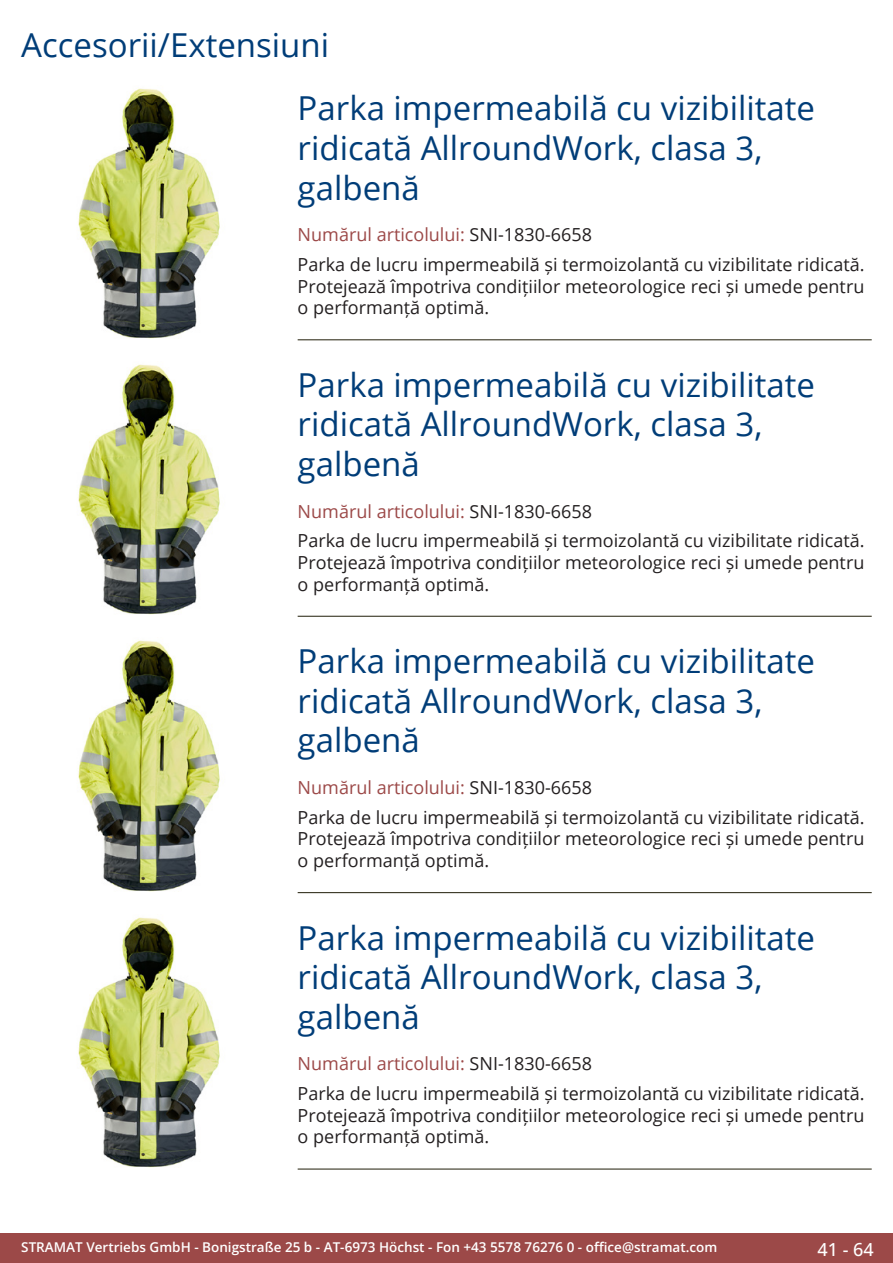
<style>
.page{position:relative;width:893px;height:1263px;background:#fff}
.page>*{position:absolute;margin:0;border:0;box-sizing:border-box;transform-origin:0 0}
.Produkttitel{font:33px/39.6px "Open Sans";color:#003d78}
.RastTitel{font:33px "Open Sans";color:#003d78}
.Beschreibung_Text{font:18px/21.6px "Open Sans";color:#231f20;text-align:justify}
.TechDaten_Überschrif{font:18px "Open Sans";color:#9c4948}
.t1{font:500 18px "Open Sans";color:#fff}
.t2{font:600 13.5px "Open Sans";color:#fff}
.s1{color:#231f20}
</style>
<div class="page">
<div style="left:0;top:1233px;width:893px;height:30px;background:#9c4948"></div>
<hr style="left:298px;top:340px;width:574px;height:1px;background:#201d08">
<hr style="left:298px;top:616px;width:574px;height:1px;background:#201d08">
<hr style="left:298px;top:892px;width:574px;height:1px;background:#201d08">
<hr style="left:298px;top:1169px;width:574px;height:1px;background:#201d08">
<img style="left:78px;top:88px;width:142px;height:251px">
<img style="left:78px;top:364px;width:142px;height:251px">
<img style="left:78px;top:640px;width:142px;height:252px">
<img style="left:78px;top:917px;width:142px;height:251px">
<p class="RastTitel" style="left:21px;top:22px;width:309px">Accesorii/Extensiuni</p>
<p class="Produkttitel" style="left:298px;top:88px;width:519px">Parka impermeabilă cu vizibilitate ridicată AllroundWork, clasa 3, galbenă</p>
<p class="TechDaten_Überschrif" style="left:298px;top:222px;width:296px">Numărul articolului: <span class="s1">SNI-1830-6658</span></p>
<p class="Beschreibung_Text" style="left:298px;top:253px;width:568px">Parka de lucru impermeabilă și termoizolantă cu vizibilitate ridicată.<br>Protejează împotriva condițiilor meteorologice reci și umede pentru o performanță optimă.</p>
<p class="Produkttitel" style="left:298px;top:364px;width:519px">Parka impermeabilă cu vizibilitate ridicată AllroundWork, clasa 3, galbenă</p>
<p class="TechDaten_Überschrif" style="left:298px;top:499px;width:296px">Numărul articolului: <span class="s1">SNI-1830-6658</span></p>
<p class="Beschreibung_Text" style="left:298px;top:530px;width:568px">Parka de lucru impermeabilă și termoizolantă cu vizibilitate ridicată.<br>Protejează împotriva condițiilor meteorologice reci și umede pentru o performanță optimă.</p>
<p class="Produkttitel" style="left:298px;top:640px;width:519px">Parka impermeabilă cu vizibilitate ridicată AllroundWork, clasa 3, galbenă</p>
<p class="TechDaten_Überschrif" style="left:298px;top:775px;width:296px">Numărul articolului: <span class="s1">SNI-1830-6658</span></p>
<p class="Beschreibung_Text" style="left:298px;top:806px;width:568px">Parka de lucru impermeabilă și termoizolantă cu vizibilitate ridicată.<br>Protejează împotriva condițiilor meteorologice reci și umede pentru o performanță optimă.</p>
<p class="Produkttitel" style="left:298px;top:917px;width:519px">Parka impermeabilă cu vizibilitate ridicată AllroundWork, clasa 3, galbenă</p>
<p class="TechDaten_Überschrif" style="left:298px;top:1051px;width:296px">Numărul articolului: <span class="s1">SNI-1830-6658</span></p>
<p class="Beschreibung_Text" style="left:298px;top:1082px;width:568px">Parka de lucru impermeabilă și termoizolantă cu vizibilitate ridicată.<br>Protejează împotriva condițiilor meteorologice reci și umede pentru o performanță optimă.</p>
<p class="t2" style="left:21px;top:1238px;width:698px">STRAMAT Vertriebs GmbH - Bonigstraße 25 b - AT-6973 Höchst - Fon +43 5578 76276 0 - office@stramat.com</p>
<p class="t1" style="left:817px;top:1237px;width:58px">41 - 64</p>
</div>
